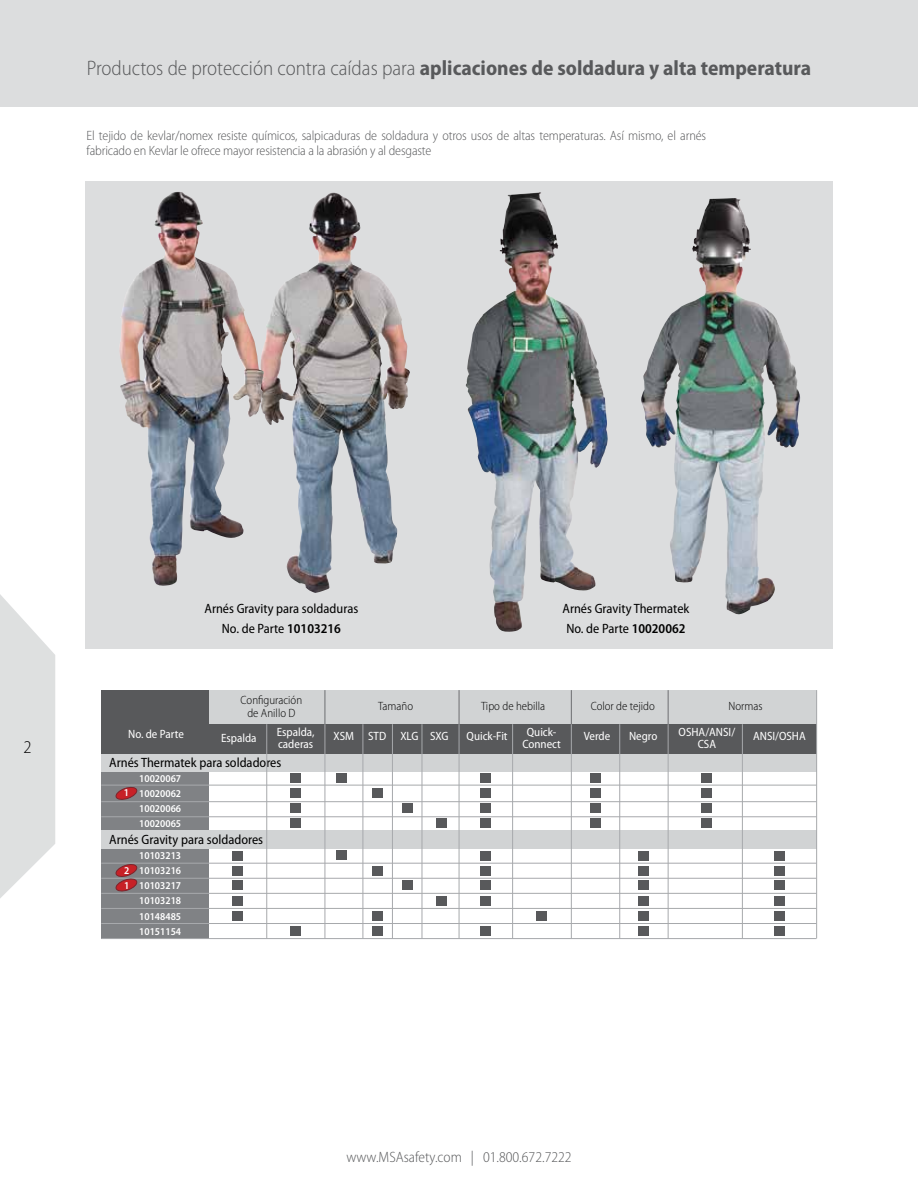
<style>
.page{position:relative;width:918px;height:1188px;background:#fff}
.page>*{position:absolute;margin:0;border:0;box-sizing:border-box;transform-origin:0 0}
.t1{font:700 semi-condensed 21px "Myriad Pro";color:#58595b}
.t2{font:300 semi-condensed 18px "Myriad Pro";color:#000}
.t3{font:300 semi-condensed 15px "Myriad Pro";color:#58595b}
.t4{font:300 semi-condensed 13.5px/15px "Myriad Pro";letter-spacing:-.01em;color:#58595b}
.t5{font:semi-condensed 13.5px/19.5px "Myriad Pro";color:#000;text-align:center}
.t6{font:semi-condensed 12px/12px "Myriad Pro";color:#fff;text-align:center}
.t7{font:300 semi-condensed 12px/13.4px "Myriad Pro";color:#000;text-align:center}
.t8{font:600 semi-condensed 10.5px/15px "Myriad Pro";color:#fff;text-align:justify}
.s1{font-weight:300}
.s2{font-weight:600}
</style>
<div class="page">
<svg style="left:0;top:594px;width:55px;height:304px"></svg>
<div style="left:101px;top:772px;width:108px;height:166px;background:#808285"></div>
<div style="left:209px;top:690px;width:607px;height:34px;background:#d1d3d4"></div>
<div style="left:101px;top:754px;width:715px;height:18px;background:#d1d3d4"></div>
<div style="left:101px;top:831px;width:715px;height:18px;background:#d1d3d4"></div>
<div style="left:101px;top:690px;width:108px;height:64px;background:#58595b"></div>
<div style="left:209px;top:724px;width:607px;height:30px;background:#58595b"></div>
<svg style="left:85px;top:181px;width:748px;height:468px;background:#c4c5c7"></svg>
<div style="left:0;top:0;width:918px;height:106px;background:#dcddde"></div>
<img style="left:641px;top:199px;width:82px;height:249px">
<img style="left:466px;top:192px;width:74px;height:397px">
<img style="left:257px;top:193px;width:76px;height:400px">
<img style="left:119px;top:192px;width:75px;height:394px">
<hr style="left:101px;top:785px;width:715px;height:1px;background:#a7a9ac">
<hr style="left:101px;top:863px;width:715px;height:1px;background:#a7a9ac">
<hr style="left:101px;top:801px;width:715px;height:1px;background:#a7a9ac">
<hr style="left:101px;top:878px;width:715px;height:1px;background:#a7a9ac">
<hr style="left:101px;top:908px;width:715px;height:1px;background:#a7a9ac">
<hr style="left:101px;top:817px;width:715px;height:1px;background:#a7a9ac">
<hr style="left:101px;top:893px;width:715px;height:1px;background:#a7a9ac">
<hr style="left:101px;top:923px;width:715px;height:1px;background:#a7a9ac">
<hr style="left:101px;top:938px;width:715px;height:1px;background:#a7a9ac">
<hr style="left:325px;top:724px;width:1px;height:214px;background:#a7a9ac">
<hr style="left:325px;top:690px;width:1px;height:34px;background:#6d6e71">
<hr style="left:266px;top:724px;width:1px;height:214px;background:#a7a9ac">
<hr style="left:363px;top:724px;width:1px;height:214px;background:#a7a9ac">
<hr style="left:392px;top:724px;width:1px;height:214px;background:#a7a9ac">
<hr style="left:422px;top:724px;width:1px;height:214px;background:#a7a9ac">
<hr style="left:512px;top:724px;width:1px;height:214px;background:#a7a9ac">
<hr style="left:619px;top:724px;width:1px;height:214px;background:#a7a9ac">
<hr style="left:742px;top:724px;width:1px;height:214px;background:#a7a9ac">
<hr style="left:459px;top:724px;width:1px;height:214px;background:#a7a9ac">
<hr style="left:459px;top:690px;width:1px;height:34px;background:#6d6e71">
<hr style="left:571px;top:724px;width:1px;height:214px;background:#a7a9ac">
<hr style="left:571px;top:690px;width:1px;height:34px;background:#6d6e71">
<hr style="left:668px;top:724px;width:1px;height:214px;background:#a7a9ac">
<hr style="left:668px;top:690px;width:1px;height:34px;background:#6d6e71">
<hr style="left:816px;top:690px;width:1px;height:248px;background:#a7a9ac">
<div style="left:291px;top:773px;width:10px;height:10px;background:#58595b"></div>
<div style="left:481px;top:773px;width:10px;height:10px;background:#58595b"></div>
<div style="left:591px;top:773px;width:10px;height:10px;background:#58595b"></div>
<div style="left:702px;top:773px;width:10px;height:10px;background:#58595b"></div>
<div style="left:336px;top:773px;width:10px;height:10px;background:#58595b"></div>
<div style="left:336px;top:850px;width:10px;height:10px;background:#58595b"></div>
<div style="left:233px;top:852px;width:10px;height:9px;background:#58595b"></div>
<div style="left:481px;top:852px;width:10px;height:9px;background:#58595b"></div>
<div style="left:639px;top:852px;width:10px;height:9px;background:#58595b"></div>
<div style="left:774px;top:852px;width:11px;height:9px;background:#58595b"></div>
<div style="left:291px;top:803px;width:10px;height:10px;background:#58595b"></div>
<div style="left:481px;top:803px;width:10px;height:10px;background:#58595b"></div>
<div style="left:591px;top:803px;width:10px;height:10px;background:#58595b"></div>
<div style="left:702px;top:803px;width:10px;height:10px;background:#58595b"></div>
<div style="left:402px;top:803px;width:10px;height:10px;background:#58595b"></div>
<div style="left:402px;top:880px;width:10px;height:10px;background:#58595b"></div>
<div style="left:233px;top:880px;width:10px;height:10px;background:#58595b"></div>
<div style="left:481px;top:880px;width:10px;height:10px;background:#58595b"></div>
<div style="left:639px;top:880px;width:10px;height:10px;background:#58595b"></div>
<div style="left:774px;top:880px;width:11px;height:10px;background:#58595b"></div>
<div style="left:291px;top:788px;width:10px;height:10px;background:#58595b"></div>
<div style="left:481px;top:788px;width:10px;height:10px;background:#58595b"></div>
<div style="left:591px;top:788px;width:10px;height:10px;background:#58595b"></div>
<div style="left:702px;top:788px;width:10px;height:10px;background:#58595b"></div>
<div style="left:373px;top:788px;width:10px;height:10px;background:#58595b"></div>
<div style="left:373px;top:866px;width:10px;height:10px;background:#58595b"></div>
<div style="left:373px;top:911px;width:10px;height:10px;background:#58595b"></div>
<div style="left:537px;top:911px;width:10px;height:10px;background:#58595b"></div>
<div style="left:639px;top:911px;width:10px;height:10px;background:#58595b"></div>
<div style="left:774px;top:911px;width:11px;height:10px;background:#58595b"></div>
<div style="left:373px;top:926px;width:10px;height:10px;background:#58595b"></div>
<div style="left:233px;top:866px;width:10px;height:9px;background:#58595b"></div>
<div style="left:481px;top:866px;width:10px;height:9px;background:#58595b"></div>
<div style="left:639px;top:866px;width:10px;height:9px;background:#58595b"></div>
<div style="left:774px;top:866px;width:11px;height:9px;background:#58595b"></div>
<div style="left:291px;top:819px;width:10px;height:9px;background:#58595b"></div>
<div style="left:291px;top:926px;width:10px;height:10px;background:#58595b"></div>
<div style="left:481px;top:819px;width:10px;height:9px;background:#58595b"></div>
<div style="left:591px;top:819px;width:10px;height:9px;background:#58595b"></div>
<div style="left:702px;top:819px;width:10px;height:9px;background:#58595b"></div>
<div style="left:436px;top:819px;width:11px;height:9px;background:#58595b"></div>
<div style="left:436px;top:896px;width:11px;height:10px;background:#58595b"></div>
<div style="left:233px;top:896px;width:10px;height:9px;background:#58595b"></div>
<div style="left:233px;top:911px;width:10px;height:10px;background:#58595b"></div>
<div style="left:481px;top:896px;width:10px;height:9px;background:#58595b"></div>
<div style="left:639px;top:896px;width:10px;height:9px;background:#58595b"></div>
<div style="left:774px;top:896px;width:11px;height:9px;background:#58595b"></div>
<div style="left:481px;top:926px;width:10px;height:10px;background:#58595b"></div>
<div style="left:639px;top:926px;width:10px;height:10px;background:#58595b"></div>
<div style="left:774px;top:926px;width:11px;height:10px;background:#58595b"></div>
<svg style="left:115px;top:787px;width:23px;height:13px"></svg>
<svg style="left:115px;top:863px;width:23px;height:29px"></svg>
<h1 class="t1" style="left:87px;top:54px;width:726px"><span class="s1">Productos de protección contra caídas para</span> aplicaciones de soldadura y alta temperatura</h1>
<p class="t4" style="left:87px;top:128px;width:621px">El tejido de kevlar/nomex resiste químicos, salpicaduras de soldadura y otros usos de altas temperaturas. Así mismo, el arnés fabricado en Kevlar le ofrece mayor resistencia a la abrasión y al desgaste</p>
<h2 class="t2" style="left:24px;top:736px;width:10px">2</h2>
<p class="t5" style="left:204px;top:599px;width:155px">Arnés Gravity para soldaduras<br>No. de Parte <span class="s2">10103216</span></p>
<p class="t5" style="left:563px;top:599px;width:128px;text-align:left">Arnés Gravity Thermatek<br>No. de Parte <span class="s2">10020062</span></p>
<p class="t6" style="left:128px;top:728px;width:57px">No. de Parte</p>
<p class="t7" style="left:241px;top:693px;width:63px">Configuración de Anillo D</p>
<p class="t7" style="left:378px;top:699px;width:36px">Tamaño</p>
<p class="t7" style="left:481px;top:699px;width:66px">Tipo de hebilla</p>
<p class="t7" style="left:591px;top:699px;width:66px">Color de tejido</p>
<p class="t7" style="left:729px;top:699px;width:36px">Normas</p>
<p class="t6" style="left:221px;top:732px;width:37px">Espalda</p>
<p class="t6" style="left:277px;top:726px;width:40px;text-align:left">Espalda, caderas</p>
<p class="t6" style="left:334px;top:730px;width:117px">XSM STD XLG SXG</p>
<p class="t6" style="left:467px;top:730px;width:43px">Quick-Fit</p>
<p class="t6" style="left:522px;top:726px;width:40px">Quick-<br>Connect</p>
<p class="t6" style="left:584px;top:730px;width:28px">Verde</p>
<p class="t6" style="left:629px;top:730px;width:30px">Negro</p>
<p class="t6" style="left:679px;top:726px;width:58px">OSHA/ANSI/<br>CSA</p>
<p class="t6" style="left:753px;top:730px;width:54px">ANSI/OSHA</p>
<p class="t5" style="left:109px;top:752px;width:174px">Arnés Thermatek para soldadores</p>
<p class="t8" style="left:139px;top:771px;width:43px">10020067<br>10020062<br>10020066<br>10020065</p>
<p class="t8" style="left:139px;top:848px;width:43px">10103213<br>10103216<br>10103217<br>10103218<br>10148485<br>10151154</p>
<p class="t8" style="left:124px;top:785px;width:7px">1</p>
<p class="t5" style="left:109px;top:829px;width:155px">Arnés Gravity para soldadores</p>
<p class="t8" style="left:124px;top:863px;width:7px">2<br>1</p>
<p class="t3" style="left:346px;top:1148px;width:227px">www.MSAsafety.com | 01.800.672.7222</p>
</div>
